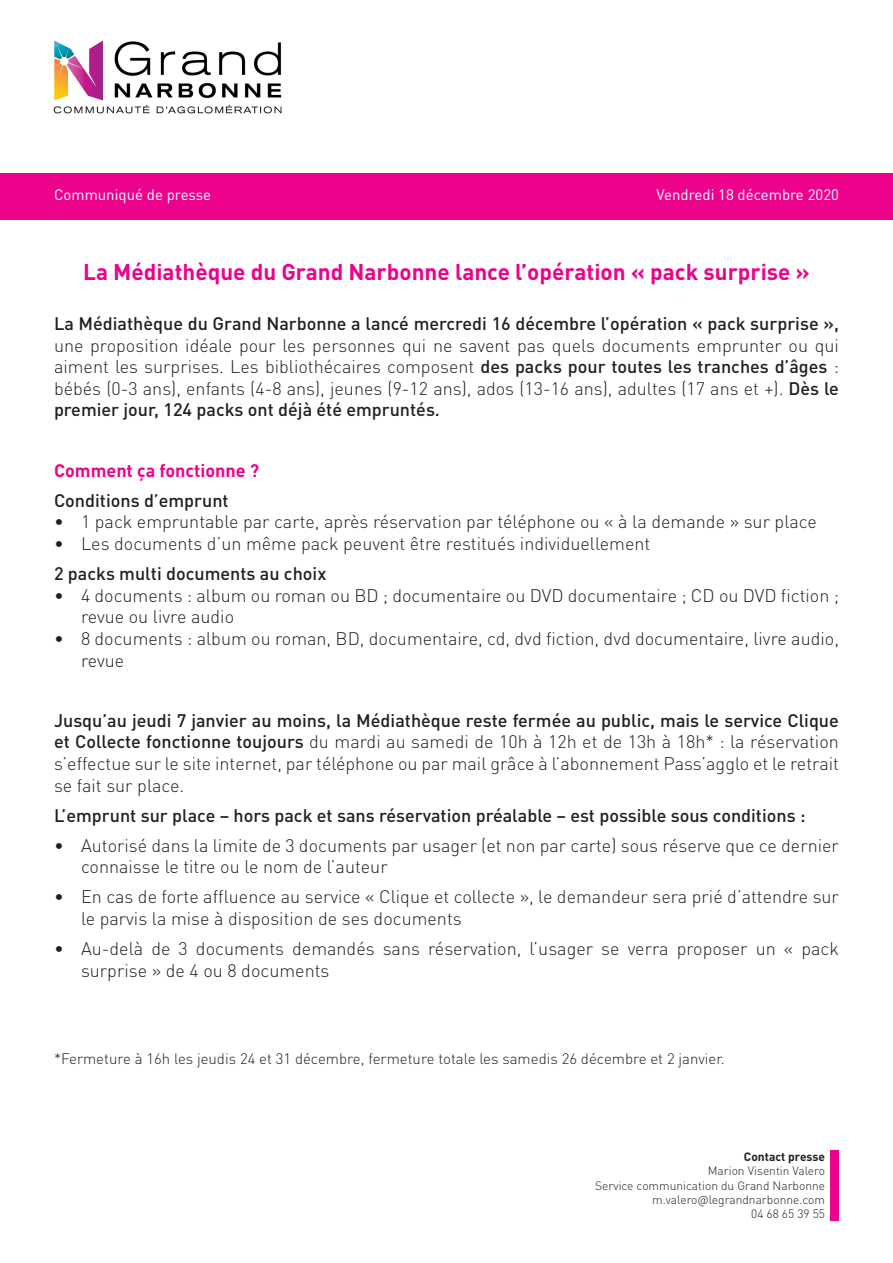
<style>
.page{position:relative;width:893px;height:1263px;background:#fff}
.page>*{position:absolute;margin:0;border:0;box-sizing:border-box;transform-origin:0 0}
.t1{font:700 22.5px "DIN Pro";color:#ed028c}
.t2{font:300 18px/21.6px "DIN Pro";color:#231f20}
.t3{font:500 18px "DIN Pro";color:#231f20}
.t4{font:700 18px "DIN Pro";color:#ed028c}
.t5{font:300 15px "DIN Pro";color:#231f20}
.t6{font:15px "DIN Pro";color:#fff}
.t7{font:300 12px "DIN Pro";color:#231f20}
.t8{font:700 12px "DIN Pro";color:#231f20}
.s1{font-weight:500}
</style>
<div class="page">
<div style="left:0;top:173px;width:893px;height:47px;background:#ed028c"></div>
<img style="left:53px;top:40px;width:229px;height:74px">
<div style="left:831px;top:1150px;width:8px;height:71px;background:#ed028c"></div>
<p class="t6" style="left:54px;top:184px;width:159px">Communiqué de presse</p>
<p class="t6" style="left:657px;top:184px;width:184px">Vendredi 18 décembre 2020</p>
<p class="t1" style="left:83px;top:256px;width:728px">La Médiathèque du Grand Narbonne lance l’opération « pack surprise »</p>
<p class="t2" style="left:54px;top:312px;width:786px;text-align:justify"><span class="s1">La Médiathèque du Grand Narbonne a lancé mercredi 16 décembre l’opération « pack surprise », </span>une proposition idéale pour les personnes qui ne savent pas quels documents emprunter ou qui aiment les surprises. Les bibliothécaires composent <span class="s1">des packs pour toutes les tranches d’âges</span> : bébés (0-3 ans), enfants (4-8 ans), jeunes (9-12 ans), ados (13-16 ans), adultes (17 ans et +). <span class="s1">Dès le premier jour, 124 packs ont déjà été empruntés.</span></p>
<p class="t4" style="left:54px;top:458px;width:207px">Comment ça fonctionne ?</p>
<p class="t3" style="left:54px;top:488px;width:176px">Conditions d’emprunt</p>
<p class="t2" style="left:54px;top:510px;width:764px">• 1 pack empruntable par carte, après réservation par téléphone ou « à la demande » sur place</p>
<p class="t2" style="left:54px;top:532px;width:598px">• Les documents d’un même pack peuvent être restitués individuellement</p>
<p class="t3" style="left:54px;top:561px;width:274px">2 packs multi documents au choix</p>
<p class="t2" style="left:81px;top:584px;width:759px;text-indent:-27px">• 4 documents : album ou roman ou BD ; documentaire ou DVD documentaire ; CD ou DVD fiction ; revue ou livre audio</p>
<p class="t2" style="left:81px;top:627px;width:759px;text-indent:-27px">• 8 documents : album ou roman, BD, documentaire, cd, dvd fiction, dvd documentaire, livre audio, revue</p>
<p class="t2" style="left:54px;top:709px;width:787px;text-align:justify"><span class="s1">Jusqu’au jeudi 7 janvier au moins, la Médiathèque reste fermée au public, mais le service Clique et Collecte fonctionne toujours</span> du mardi au samedi de 10h à 12h et de 13h à 18h* : la réservation s’effectue sur le site internet, par téléphone ou par mail grâce à l’abonnement Pass’agglo et le retrait se fait sur place.</p>
<p class="t3" style="left:54px;top:803px;width:753px">L’emprunt sur place – hors pack et sans réservation préalable – est possible sous conditions :</p>
<p class="t2" style="left:81px;top:834px;width:759px;text-indent:-27px">• Autorisé dans la limite de 3 documents par usager (et non par carte) sous réserve que ce dernier connaisse le titre ou le nom de l’auteur</p>
<p class="t2" style="left:81px;top:885px;width:759px;text-indent:-27px">• En cas de forte affluence au service « Clique et collecte », le demandeur sera prié d’attendre sur le parvis la mise à disposition de ses documents</p>
<p class="t2" style="left:81px;top:937px;width:759px;text-indent:-27px">• Au-delà de 3 documents demandés sans réservation, l’usager se verra proposer un « pack surprise » de 4 ou 8 documents</p>
<p class="t5" style="left:54px;top:1048px;width:672px">*Fermeture à 16h les jeudis 24 et 31 décembre, fermeture totale les samedis 26 décembre et 2 janvier.</p>
<p class="t8" style="left:744px;top:1148px;width:83px">Contact presse</p>
<p class="t7" style="left:708px;top:1163px;width:119px">Marion Visentin Valero</p>
<p class="t7" style="left:595px;top:1177px;width:231px">Service communication du Grand Narbonne</p>
<p class="t7" style="left:652px;top:1191px;width:174px">m.valero@legrandnarbonne.com</p>
<p class="t7" style="left:751px;top:1206px;width:75px">04 68 65 39 55</p>
</div>
